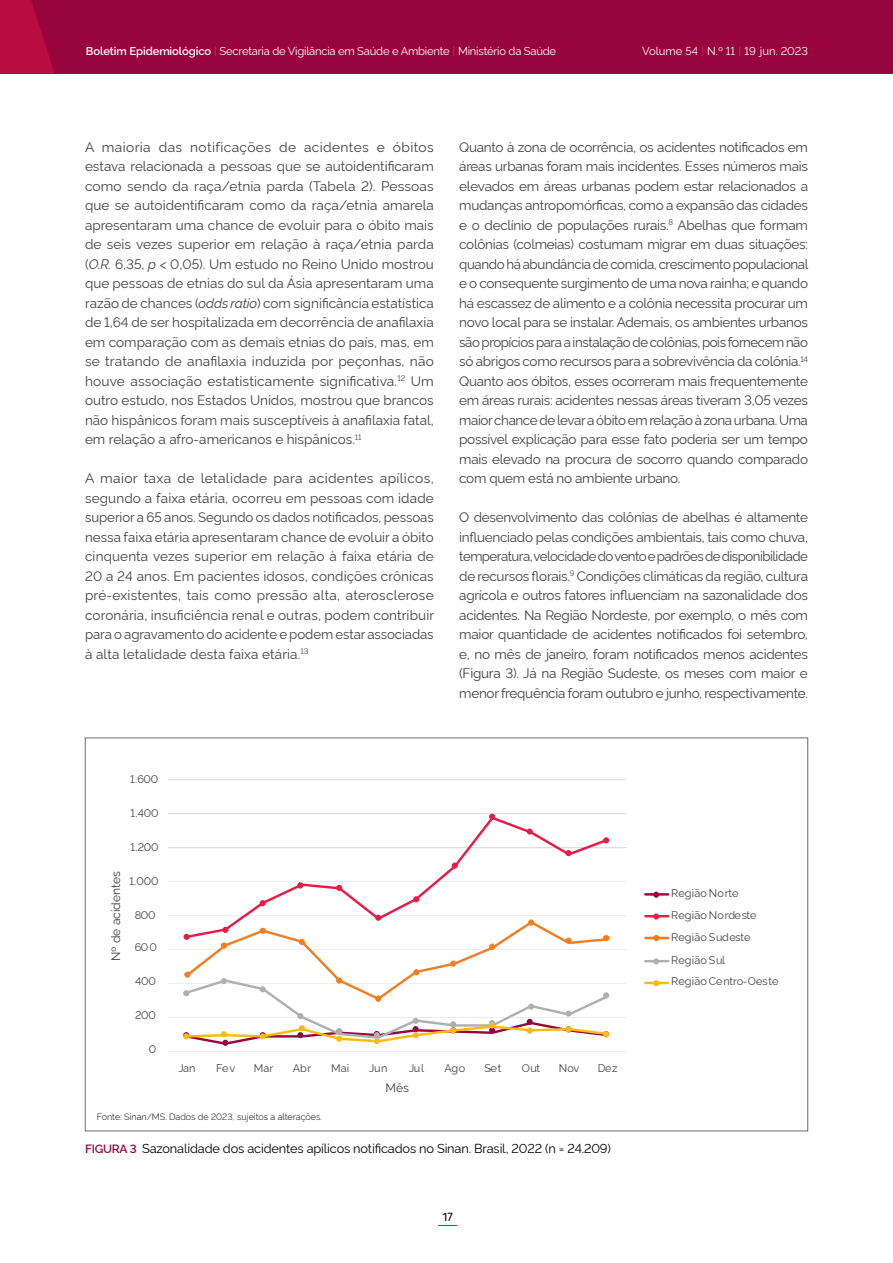
<style>
.page{position:relative;width:893px;height:1263px;background:#fff}
.page>*{position:absolute;margin:0;border:0;box-sizing:border-box;transform-origin:0 0}
.t1{font:13.5px/19.5px "Rawline";letter-spacing:-.02em;color:#414042;text-align:justify}
.t2{font:12.75px "Rawline";letter-spacing:-.01em;color:#000}
.t3{font:12.15px "Rawline";color:#414042}
.t4{font:12px "Fira Sans";color:#000}
.t5{font:11.25px "Rawline";letter-spacing:-.02em;color:#fff}
.t6{font:11.25px "Rawline";color:#fff}
.t7{font:10.95px/21.9px "Rawline";color:#414042}
.t8{font:300 9px "Rawline";color:#000}
.s1{font-weight:600}
.s2{font-weight:500;color:#ed1944}
.s3{font-style:italic}
.s4{font-weight:600;font-size:12px;color:#98053c}
</style>
<div class="page">
<div style="left:0;top:0;width:893px;height:74px;background:#98053c"></div>
<svg style="left:438px;top:1225px;width:19px;height:1px"></svg>
<svg style="left:0;top:0;width:54px;height:74px"></svg>
<hr style="left:168px;top:779px;width:458px;height:1px;background:#d9d9d8">
<hr style="left:168px;top:813px;width:458px;height:1px;background:#d9d9d8">
<hr style="left:168px;top:847px;width:458px;height:1px;background:#d9d9d8">
<hr style="left:168px;top:881px;width:458px;height:1px;background:#d9d9d8">
<hr style="left:168px;top:915px;width:458px;height:1px;background:#d9d9d8">
<hr style="left:168px;top:949px;width:458px;height:1px;background:#d9d9d8">
<hr style="left:168px;top:983px;width:458px;height:1px;background:#d9d9d8">
<hr style="left:168px;top:1017px;width:458px;height:1px;background:#d9d9d8">
<hr style="left:168px;top:1051px;width:458px;height:1px;background:#d9d9d8">
<svg style="left:184px;top:816px;width:427px;height:99px"></svg>
<svg style="left:260px;top:900px;width:6px;height:6px"></svg>
<svg style="left:297px;top:882px;width:6px;height:6px"></svg>
<svg style="left:336px;top:885px;width:6px;height:6px"></svg>
<svg style="left:413px;top:896px;width:6px;height:6px"></svg>
<svg style="left:452px;top:862px;width:6px;height:6px"></svg>
<svg style="left:489px;top:814px;width:6px;height:6px"></svg>
<svg style="left:527px;top:828px;width:6px;height:6px"></svg>
<div style="left:565px;top:850px;width:7px;height:6px;border:1px solid #bfbfbf;border-radius:50%"></div>
<svg style="left:603px;top:837px;width:6px;height:6px"></svg>
<svg style="left:183px;top:915px;width:428px;height:131px"></svg>
<hr style="left:645px;top:893px;width:23px;height:2px;background:#bfbfbf">
<svg style="left:653px;top:892px;width:6px;height:6px"></svg>
<hr style="left:645px;top:915px;width:23px;height:2px;background:#bfbfbf">
<svg style="left:653px;top:913px;width:6px;height:6px"></svg>
<hr style="left:645px;top:937px;width:23px;height:2px;background:#bfbfbf">
<svg style="left:653px;top:935px;width:6px;height:6px"></svg>
<hr style="left:645px;top:960px;width:23px;height:2px;background:#bfbfbf">
<svg style="left:653px;top:958px;width:6px;height:6px"></svg>
<hr style="left:645px;top:982px;width:23px;height:2px;background:#bfbfbf">
<svg style="left:653px;top:980px;width:6px;height:6px"></svg>
<p class="t5" style="left:86px;top:42px;width:472px"><span class="s1">Boletim Epidemiológico</span> <span class="s2">|</span> Secretaria de Vigilância em Saúde e Ambiente <span class="s2">|</span> Ministério da Saúde</p>
<p class="t6" style="left:642px;top:43px;width:167px">Volume 54 <span class="s2">|</span> N.º 11 <span class="s2">|</span> 19 jun. 2023</p>
<p class="t1" style="left:85px;top:136px;width:350px">A maioria das notificações de acidentes e óbitos estava relacionada a pessoas que se autoidentificaram como sendo da raça/etnia parda (Tabela 2). Pessoas que se autoidentificaram como da raça/etnia amarela apresentaram uma chance de evoluir para o óbito mais de seis vezes superior em relação à raça/etnia parda (<span class="s3">O.R.</span> 6,35, <span class="s3">p</span> &lt; 0,05). Um estudo no Reino Unido mostrou que pessoas de etnias do sul da Ásia apresentaram uma razão de chances (<span class="s3">odds ratio</span>) com significância estatística de 1,64 de ser hospitalizada em decorrência de anafilaxia em comparação com as demais etnias do país, mas, em se tratando de anafilaxia induzida por peçonhas, não houve associação estatisticamente significativa.<sup>12</sup> Um outro estudo, nos Estados Unidos, mostrou que brancos não hispânicos foram mais susceptíveis à anafilaxia fatal, em relação a afro-americanos e hispânicos.<sup>11</sup></p>
<p class="t1" style="left:85px;top:467px;width:351px">A maior taxa de letalidade para acidentes apílicos, segundo a faixa etária, ocorreu em pessoas com idade superior a 65 anos. Segundo os dados notificados, pessoas nessa faixa etária apresentaram chance de evoluir a óbito cinquenta vezes superior em relação à faixa etária de 20 a 24 anos. Em pacientes idosos, condições crônicas pré-existentes, tais como pressão alta, aterosclerose coronária, insuficiência renal e outras, podem contribuir para o agravamento do acidente e podem estar associadas à alta letalidade desta faixa etária.<sup>13</sup></p>
<p class="t1" style="left:459px;top:136px;width:351px">Quanto à zona de ocorrência, os acidentes notificados em áreas urbanas foram mais incidentes. Esses números mais elevados em áreas urbanas podem estar relacionados a mudanças antropomórficas, como a expansão das cidades e o declínio de populações rurais.<sup>8</sup> Abelhas que formam colônias (colmeias) costumam migrar em duas situações: quando há abundância de comida, crescimento populacional e o consequente surgimento de uma nova rainha; e quando há escassez de alimento e a colônia necessita procurar um novo local para se instalar. Ademais, os ambientes urbanos são propícios para a instalação de colônias, pois fornecem não só abrigos como recursos para a sobrevivência da colônia.<sup>14<br></sup>Quanto aos óbitos, esses ocorreram mais frequentemente em áreas rurais: acidentes nessas áreas tiveram 3,05 vezes maior chance de levar a óbito em relação à zona urbana. Uma possível explicação para esse fato poderia ser um tempo mais elevado na procura de socorro quando comparado com quem está no ambiente urbano.</p>
<p class="t1" style="left:459px;top:506px;width:350px">O desenvolvimento das colônias de abelhas é altamente influenciado pelas condições ambientais, tais como chuva, temperatura, velocidade do vento e padrões de disponibilidade de recursos florais.<sup>9</sup> Condições climáticas da região, cultura agrícola e outros fatores influenciam na sazonalidade dos acidentes. Na Região Nordeste, por exemplo, o mês com maior quantidade de acidentes notificados foi setembro, e, no mês de janeiro, foram notificados menos acidentes (Figura 3). Já na Região Sudeste, os meses com maior e menor frequência foram outubro e junho, respectivamente.</p>
<p class="t7" style="left:130px;top:767px;width:30px">1.600</p>
<p class="t7" style="left:131px;top:801px;width:30px">1.400</p>
<p class="t3" style="left:106px;top:961px;width:92px;rotate:-90deg">Nº de acidentes</p>
<p class="t7" style="left:131px;top:835px;width:30px">1.200</p>
<p class="t7" style="left:129px;top:869px;width:31px">1.000</p>
<p class="t7" style="left:135px;top:903px;width:22px">800</p>
<p class="t7" style="left:135px;top:935px;width:24px">600</p>
<p class="t7" style="left:135px;top:969px;width:22px">400</p>
<p class="t7" style="left:135px;top:1003px;width:22px">200</p>
<p class="t7" style="left:149px;top:1037px;width:9px">0</p>
<p class="t7" style="left:671px;top:881px;width:87px">Região Norte<br>Região Nordeste<br>Região Sudeste</p>
<p class="t7" style="left:671px;top:947px;width:109px">Região Sul<br>Região Centro-Oeste</p>
<p class="t7" style="left:178px;top:1055px;width:19px">Jan</p>
<p class="t7" style="left:216px;top:1055px;width:21px">Fev</p>
<p class="t7" style="left:254px;top:1055px;width:21px">Mar</p>
<p class="t7" style="left:293px;top:1055px;width:20px">Abr</p>
<p class="t7" style="left:331px;top:1055px;width:20px">Mai</p>
<p class="t7" style="left:369px;top:1055px;width:20px">Jun</p>
<p class="t7" style="left:409px;top:1055px;width:17px">Jul</p>
<p class="t7" style="left:444px;top:1055px;width:23px">Ago</p>
<p class="t7" style="left:485px;top:1055px;width:19px">Set</p>
<p class="t7" style="left:522px;top:1055px;width:20px">Out</p>
<p class="t7" style="left:559px;top:1055px;width:22px">Nov</p>
<p class="t7" style="left:598px;top:1055px;width:21px">Dez</p>
<p class="t8" style="left:97px;top:1110px;width:227px">Fonte: Sinan/MS. Dados de 2023, sujeitos a alterações.</p>
<p class="t3" style="left:385px;top:1078px;width:25px">Mês</p>
<p class="t2" style="left:85px;top:1139px;width:527px"><span class="s4">Figura 3</span> Sazonalidade dos acidentes apílicos notificados no Sinan. Brasil, 2022 (n = 24.209)</p>
<p class="t4" style="left:442px;top:1207px;width:12px">17</p>
</div>
